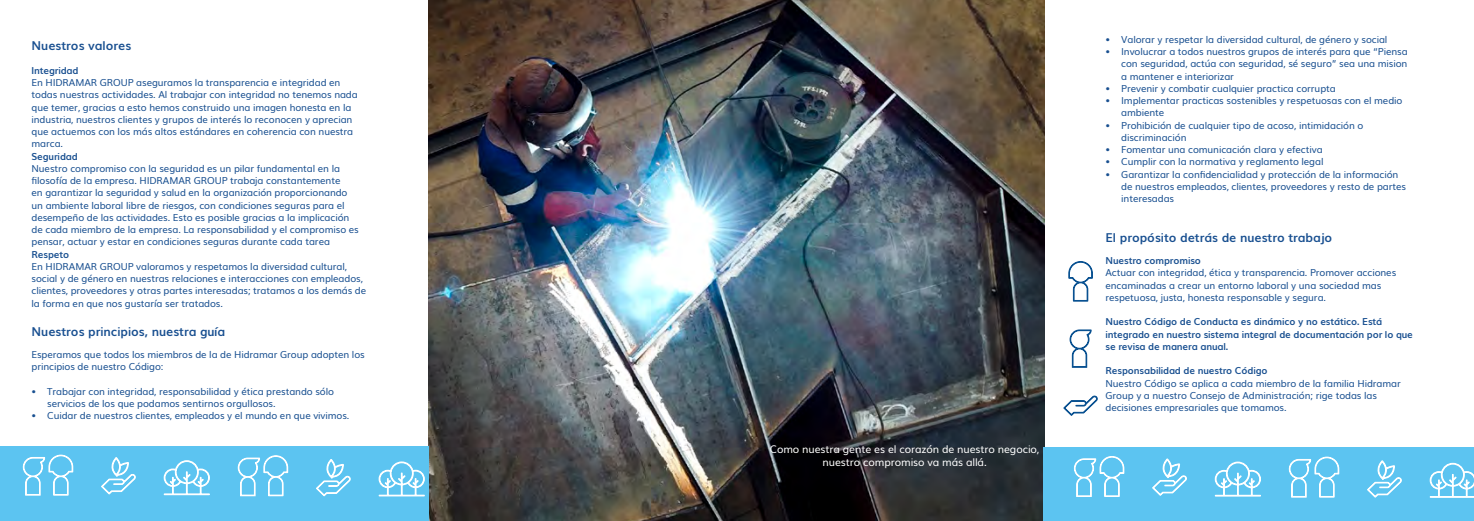
<style>
.page{position:relative;width:1474px;height:521px;background:#fff}
.page>*{position:absolute;margin:0;border:0;box-sizing:border-box;transform-origin:0 0}
.t1{font:700 12.25px "Muli";color:#184f90}
.t2{font:10.5px/12.2px "Muli";letter-spacing:-.01em;color:#fff;text-align:center}
.t3{font:9.62px/12.2px "Muli";letter-spacing:-.01em;color:#184f90}
.t4{font:700 9.62px/12.2px "Muli";letter-spacing:-.01em;color:#184f90}
</style>
<div class="page">
<img style="left:428px;top:0;width:616px;height:521px">
<svg style="left:1068px;top:261px;width:25px;height:41px"></svg>
<svg style="left:1063px;top:395px;width:35px;height:21px"></svg>
<svg style="left:1069px;top:329px;width:23px;height:39px"></svg>
<div style="left:0;top:446px;width:428px;height:75px;background:#5cc4f1"></div>
<svg style="left:237px;top:455px;width:51px;height:42px"></svg>
<svg style="left:316px;top:459px;width:35px;height:38px"></svg>
<svg style="left:378px;top:461px;width:47px;height:36px"></svg>
<svg style="left:22px;top:454px;width:52px;height:42px"></svg>
<svg style="left:101px;top:457px;width:35px;height:38px"></svg>
<svg style="left:163px;top:460px;width:47px;height:35px"></svg>
<div style="left:1043px;top:447px;width:430px;height:74px;background:#5cc4f1"></div>
<svg style="left:1288px;top:456px;width:51px;height:42px"></svg>
<svg style="left:1367px;top:460px;width:35px;height:38px"></svg>
<svg style="left:1429px;top:462px;width:44px;height:36px"></svg>
<svg style="left:1073px;top:456px;width:51px;height:41px"></svg>
<svg style="left:1152px;top:458px;width:35px;height:38px"></svg>
<svg style="left:1214px;top:461px;width:47px;height:36px"></svg>
<p class="t1" style="left:32px;top:35px;width:101px">Nuestros valores</p>
<p class="t4" style="left:32px;top:64px;width:49px">Integridad</p>
<p class="t3" style="left:32px;top:76px;width:328px">En HIDRAMAR GROUP aseguramos la transparencia e integridad en todas nuestras actividades. Al trabajar con integridad no tenemos nada que temer, gracias a esto hemos construido una imagen honesta en la industria, nuestros clientes y grupos de interés lo reconocen y aprecian que actuemos con los más altos estándares en coherencia con nuestra marca.</p>
<p class="t4" style="left:32px;top:149px;width:48px">Seguridad</p>
<p class="t3" style="left:32px;top:161px;width:329px">Nuestro compromiso con la seguridad es un pilar fundamental en la filosofía de la empresa. HIDRAMAR GROUP trabaja constantemente<br>en garantizar la seguridad y salud en la organización proporcionando un ambiente laboral libre de riesgos, con condiciones seguras para el desempeño de las actividades. Esto es posible gracias a la implicación de cada miembro de la empresa. La responsabilidad y el compromiso es pensar, actuar y estar en condiciones seguras durante cada tarea</p>
<p class="t4" style="left:32px;top:247px;width:39px">Respeto</p>
<p class="t3" style="left:32px;top:259px;width:336px">En HIDRAMAR GROUP valoramos y respetamos la diversidad cultural, social y de género en nuestras relaciones e interacciones con empleados, clientes, proveedores y otras partes interesadas; tratamos a los demás de la forma en que nos gustaría ser tratados.</p>
<p class="t1" style="left:32px;top:322px;width:195px">Nuestros principios, nuestra guía</p>
<p class="t3" style="left:32px;top:348px;width:335px">Esperamos que todos los miembros de la de Hidramar Group adopten los principios de nuestro Código:</p>
<p class="t3" style="left:47px;top:384px;width:288px;text-indent:-16px">• Trabajar con integridad, responsabilidad y ética prestando sólo servicios de los que podamos sentirnos orgullosos.</p>
<p class="t3" style="left:32px;top:409px;width:319px">• Cuidar de nuestros clientes, empleados y el mundo en que vivimos.</p>
<p class="t2" style="left:770px;top:443px;width:271px">Como nuestra gente es el corazón de nuestro negocio, nuestro compromiso va más allá.</p>
<p class="t3" style="left:1105px;top:32px;width:283px">• Valorar y respetar la diversidad cultural, de género y social</p>
<p class="t3" style="left:1121px;top:45px;width:288px;text-align:justify;text-indent:-16px">• Involucrar a todos nuestros grupos de interés para que “Piensa con seguridad, actúa con seguridad, sé seguro” sea una mision a mantener e interiorizar</p>
<p class="t3" style="left:1105px;top:81px;width:232px">• Prevenir y combatir cualquier practica corrupta</p>
<p class="t3" style="left:1121px;top:94px;width:283px;text-indent:-16px">• Implementar practicas sostenibles y respetuosas con el medio ambiente</p>
<p class="t3" style="left:1121px;top:118px;width:244px;text-indent:-16px">• Prohibición de cualquier tipo de acoso, intimidación o discriminación</p>
<p class="t3" style="left:1105px;top:143px;width:219px">• Fomentar una comunicación clara y efectiva</p>
<p class="t3" style="left:1105px;top:155px;width:219px">• Cumplir con la normativa y reglamento legal</p>
<p class="t3" style="left:1121px;top:167px;width:286px;text-indent:-16px">• Garantizar la confidencialidad y protección de la información de nuestros empleados, clientes, proveedores y resto de partes interesadas</p>
<p class="t1" style="left:1105px;top:228px;width:228px">El propósito detrás de nuestro trabajo</p>
<p class="t4" style="left:1105px;top:254px;width:97px">Nuestro compromiso</p>
<p class="t3" style="left:1105px;top:266px;width:292px">Actuar con integridad, ética y transparencia. Promover acciones encaminadas a crear un entorno laboral y una sociedad mas respetuosa, justa, honesta responsable y segura.</p>
<p class="t4" style="left:1105px;top:315px;width:309px">Nuestro Código de Conducta es dinámico y no estático. Está integrado en nuestro sistema integral de documentación por lo que se revisa de manera anual.</p>
<p class="t4" style="left:1105px;top:364px;width:163px">Responsabilidad de nuestro Código</p>
<p class="t3" style="left:1105px;top:376px;width:297px">Nuestro Código se aplica a cada miembro de la familia Hidramar<br>Group y a nuestro Consejo de Administración; rige todas las decisiones empresariales que tomamos.</p>
</div>
